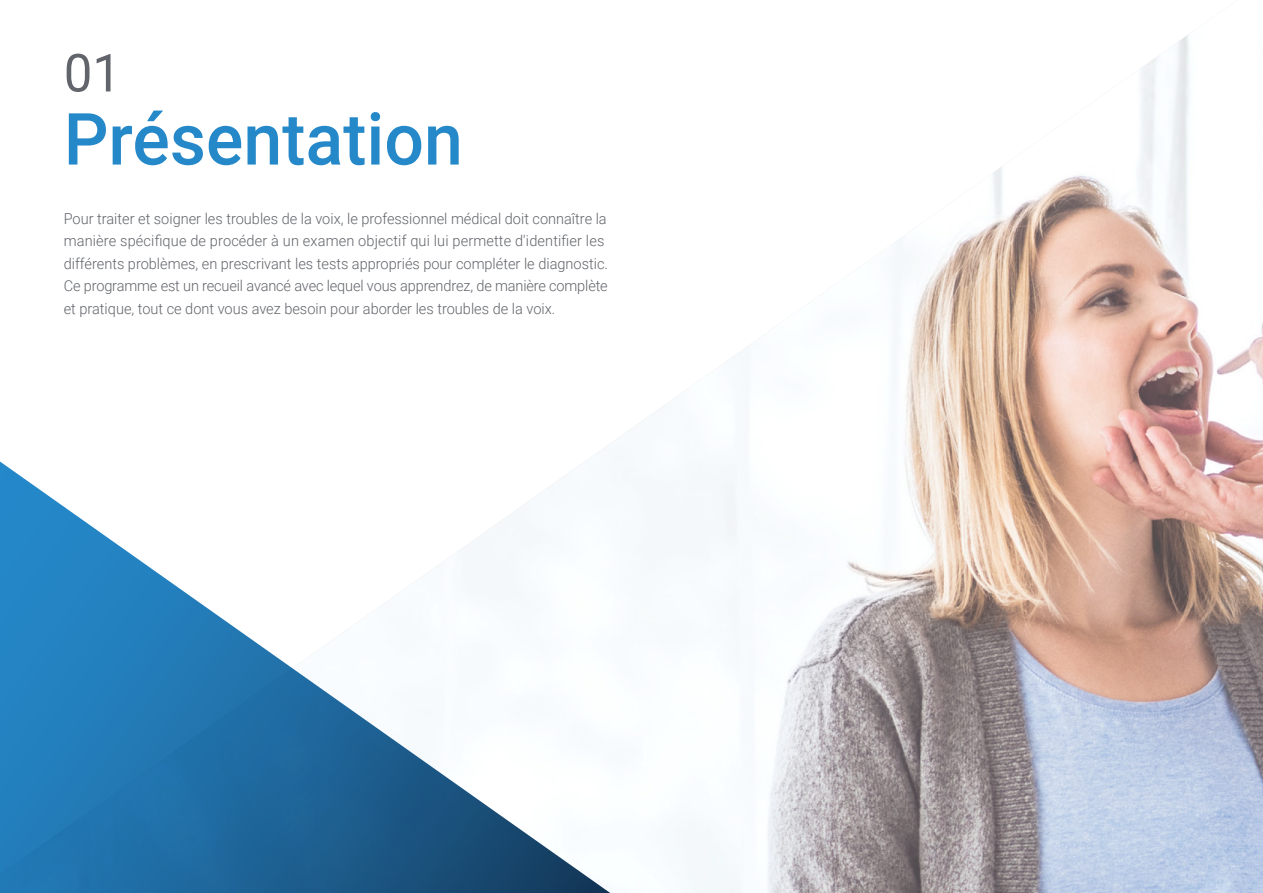
<style>
.page{position:relative;width:1263px;height:893px;background:#fff}
.page>*{position:absolute;margin:0;border:0;box-sizing:border-box;transform-origin:0 0}
.t1{font:500 72px "Roboto";color:#2488c9}
.t2{font:52.5px "Roboto";color:#61646a}
.t3{font:300 15px/22.5px "Roboto";color:#61646a}
</style>
<div class="page">
<img style="left:607px;top:34px;width:656px;height:859px">
<svg style="left:0;top:446px;width:640px;height:447px"></svg>
<h2 class="t2" style="left:64px;top:36px;width:59px">01</h2>
<h1 class="t1" style="left:64px;top:89px;width:401px">Présentation</h1>
<p class="t3" style="left:64px;top:207px;width:546px">Pour traiter et soigner les troubles de la voix, le professionnel médical doit connaître la manière spécifique de procéder à un examen objectif qui lui permette d'identifier les différents problèmes, en prescrivant les tests appropriés pour compléter le diagnostic.<br>Ce programme est un recueil avancé avec lequel vous apprendrez, de manière complète et pratique, tout ce dont vous avez besoin pour aborder les troubles de la voix.</p>
</div>
